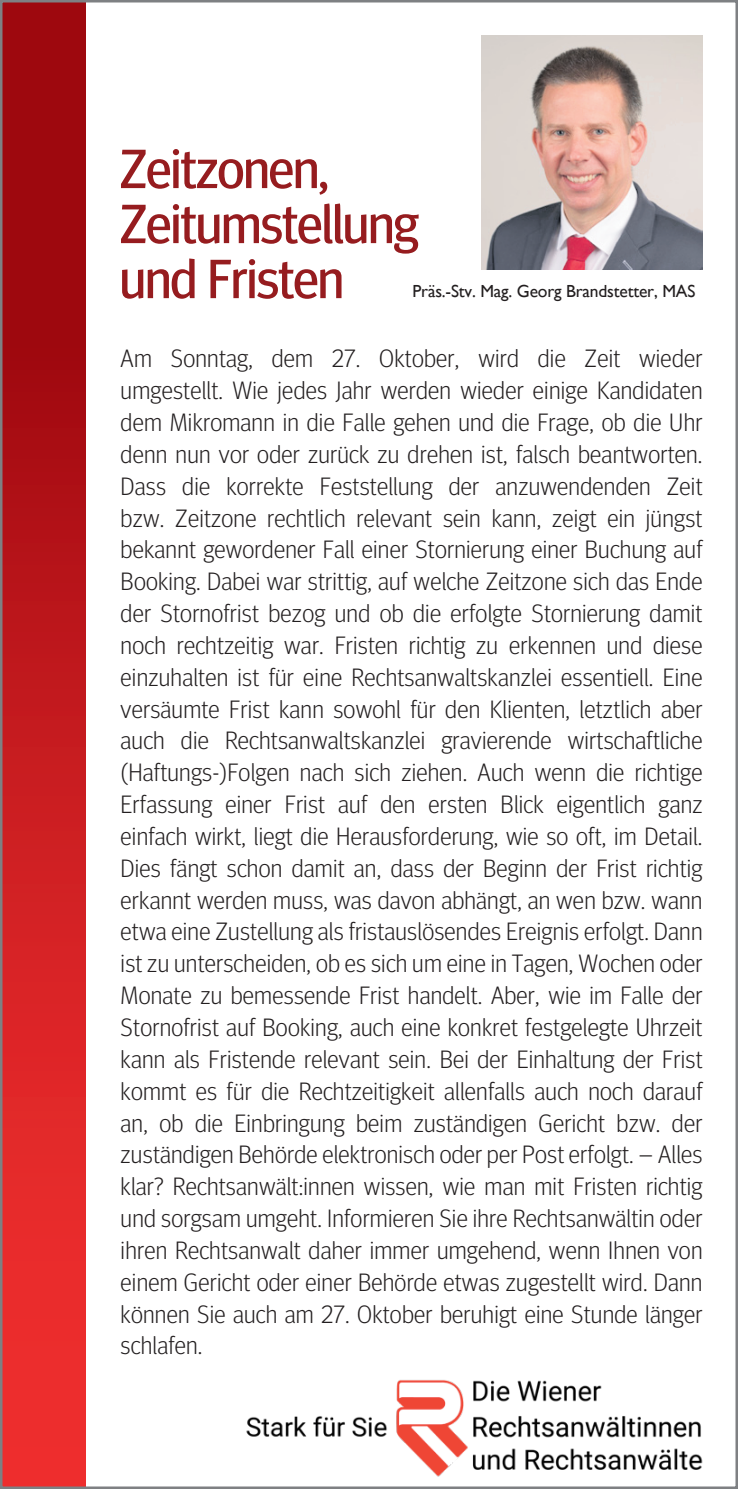
<style>
.page{position:relative;width:738px;height:1489px;background:#fff}
.page>*{position:absolute;margin:0;border:0;box-sizing:border-box;transform-origin:0 0}
.t1{font:55px/55px "Meta Headline OT";letter-spacing:-.02em;color:#961c1f}
.t2{font:300 25px/31.8px "Meta Headline OT";letter-spacing:.01em;color:#231f20;text-align:justify}
.t3{font:17.5px "Gill Sans";letter-spacing:-.01em;color:#231f20}
</style>
<div class="page">
<div style="left:0;top:0;width:85px;height:1488px;background:linear-gradient(to bottom,#91040b,#f53333)"></div>
<img style="left:481px;top:35px;width:221px;height:234px">
<img style="left:246px;top:1380px;width:456px;height:96px">
<h1 class="t1" style="left:119px;top:142px;width:300px">Zeitzonen,<br>Zeitumstellung und Fristen</h1>
<p class="t3" style="left:412px;top:281px;width:284px">Präs.-Stv. Mag. Georg Brandstetter, MAS</p>
<p class="t2" style="left:120px;top:342px;width:583px">Am Sonntag, dem 27. Oktober, wird die Zeit wieder umgestellt. Wie jedes Jahr werden wieder einige Kandidaten dem Mikromann in die Falle gehen und die Frage, ob die Uhr denn nun vor oder zurück zu drehen ist, falsch beantworten.<br>Dass die korrekte Feststellung der anzuwendenden Zeit bzw. Zeitzone rechtlich relevant sein kann, zeigt ein jüngst bekannt gewordener Fall einer Stornierung einer Buchung auf Booking. Dabei war strittig, auf welche Zeitzone sich das Ende der Stornofrist bezog und ob die erfolgte Stornierung damit noch rechtzeitig war. Fristen richtig zu erkennen und diese einzuhalten ist für eine Rechtsanwaltskanzlei essentiell. Eine versäumte Frist kann sowohl für den Klienten, letztlich aber auch die Rechtsanwaltskanzlei gravierende wirtschaftliche (Haftungs-)Folgen nach sich ziehen. Auch wenn die richtige Erfassung einer Frist auf den ersten Blick eigentlich ganz einfach wirkt, liegt die Herausforderung, wie so oft, im Detail.<br>Dies fängt schon damit an, dass der Beginn der Frist richtig erkannt werden muss, was davon abhängt, an wen bzw. wann etwa eine Zustellung als fristauslösendes Ereignis erfolgt. Dann ist zu unterscheiden, ob es sich um eine in Tagen, Wochen oder Monate zu bemessende Frist handelt. Aber, wie im Falle der Stornofrist auf Booking, auch eine konkret festgelegte Uhrzeit kann als Fristende relevant sein. Bei der Einhaltung der Frist kommt es für die Rechtzeitigkeit allenfalls auch noch darauf an, ob die Einbringung beim zuständigen Gericht bzw. der zuständigen Behörde elektronisch oder per Post erfolgt. – Alles klar? Rechtsanwält:innen wissen, wie man mit Fristen richtig und sorgsam umgeht. Informieren Sie ihre Rechtsanwältin oder ihren Rechtsanwalt daher immer umgehend, wenn Ihnen von einem Gericht oder einer Behörde etwas zugestellt wird. Dann können Sie auch am 27. Oktober beruhigt eine Stunde länger schlafen.</p>
</div>
